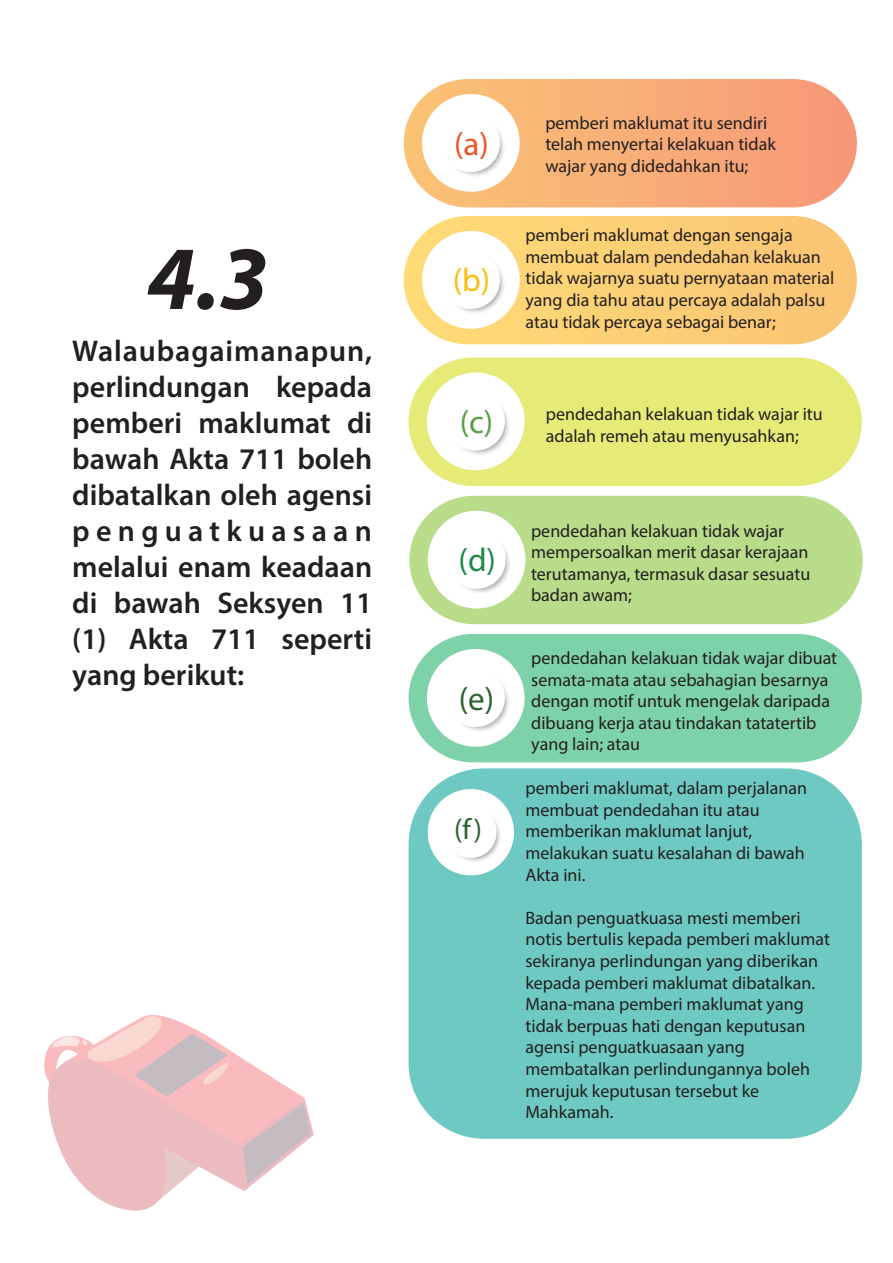
<style>
.page{position:relative;width:893px;height:1263px;background:#fff}
.page>*{position:absolute;margin:0;border:0;box-sizing:border-box;transform-origin:0 0}
.t1{font:italic 700 90.9px "Myriad Pro";color:#231f20}
.t2{font:33px "Myriad Pro";color:#f15122}
.t3{font:33px "Myriad Pro";color:#fdbe12}
.t4{font:33px "Myriad Pro";color:#549e44}
.t5{font:33px "Myriad Pro";color:#198a43}
.t6{font:33px "Myriad Pro";color:#2a5f2f}
.t7{font:600 30px/36px "Myriad Pro";color:#231f20;text-align:justify}
.t8{font:29.25px "Myriad Pro";color:#2a5f2f}
.t9{font:18px/21.6px "Myriad Pro";color:#231f20}
</style>
<div class="page">
<svg style="left:44px;top:1015px;width:270px;height:195px"></svg>
<div style="left:409px;top:768px;width:453px;height:371px;background:#6ec9c3;border-radius:76px"></div>
<svg style="left:422px;top:784px;width:92px;height:91px"></svg>
<div style="left:404px;top:79px;width:453px;height:128px;background:linear-gradient(to right,#fac476,#f69779);border-radius:64px"></div>
<svg style="left:416px;top:88px;width:110px;height:104px"></svg>
<div style="left:404px;top:216px;width:453px;height:128px;background:#fbcd76;border-radius:64px"></div>
<svg style="left:416px;top:225px;width:104px;height:104px"></svg>
<div style="left:409px;top:358px;width:453px;height:128px;background:#e6eb78;border-radius:64px"></div>
<svg style="left:421px;top:367px;width:104px;height:103px"></svg>
<div style="left:409px;top:496px;width:454px;height:128px;background:#b8dc89;border-radius:64px"></div>
<svg style="left:422px;top:505px;width:104px;height:103px"></svg>
<div style="left:409px;top:634px;width:453px;height:128px;background:#7ed2a9;border-radius:64px"></div>
<svg style="left:421px;top:643px;width:104px;height:104px"></svg>
<h1 class="t1" style="left:147px;top:219px;width:123px">4.3</h1>
<h3 class="t7" style="left:72px;top:332px;width:301px">Walaubagaimanapun, perlindungan kepada pemberi maklumat di bawah Akta 711 boleh dibatalkan oleh agensi penguatkuasaan melalui enam keadaan di bawah Seksyen 11 (1) Akta 711 seperti yang berikut:</h3>
<h2 class="t2" style="left:454px;top:123px;width:36px">(a)</h2>
<h2 class="t3" style="left:453px;top:260px;width:39px">(b)</h2>
<h2 class="t4" style="left:460px;top:402px;width:35px">(c)</h2>
<h2 class="t5" style="left:459px;top:540px;width:39px">(d)</h2>
<h2 class="t6" style="left:459px;top:678px;width:37px">(e)</h2>
<h3 class="t8" style="left:454px;top:811px;width:30px">(f)</h3>
<p class="t9" style="left:545px;top:112px;width:232px">pemberi maklumat itu sendiri telah menyertai kelakuan tidak wajar yang didedahkan itu;</p>
<p class="t9" style="left:525px;top:224px;width:310px">pemberi maklumat dengan sengaja membuat dalam pendedahan kelakuan tidak wajarnya suatu pernyataan material yang dia tahu atau percaya adalah palsu atau tidak percaya sebagai benar;</p>
<p class="t9" style="left:546px;top:403px;width:278px">pendedahan kelakuan tidak wajar itu adalah remeh atau menyusahkan;</p>
<p class="t9" style="left:531px;top:519px;width:281px">pendedahan kelakuan tidak wajar mempersoalkan merit dasar kerajaan terutamanya, termasuk dasar sesuatu badan awam;</p>
<p class="t9" style="left:531px;top:647px;width:307px">pendedahan kelakuan tidak wajar dibuat semata-mata atau sebahagian besarnya dengan motif untuk mengelak daripada dibuang kerja atau tindakan tatatertib yang lain; atau</p>
<p class="t9" style="left:525px;top:777px;width:283px">pemberi maklumat, dalam perjalanan membuat pendedahan itu atau memberikan maklumat lanjut, melakukan suatu kesalahan di bawah<br>Akta ini.</p>
<p class="t9" style="left:525px;top:906px;width:306px">Badan penguatkuasa mesti memberi notis bertulis kepada pemberi maklumat sekiranya perlindungan yang diberikan kepada pemberi maklumat dibatalkan.<br>Mana-mana pemberi maklumat yang tidak berpuas hati dengan keputusan agensi penguatkuasaan yang membatalkan perlindungannya boleh merujuk keputusan tersebut ke<br>Mahkamah.</p>
</div>
